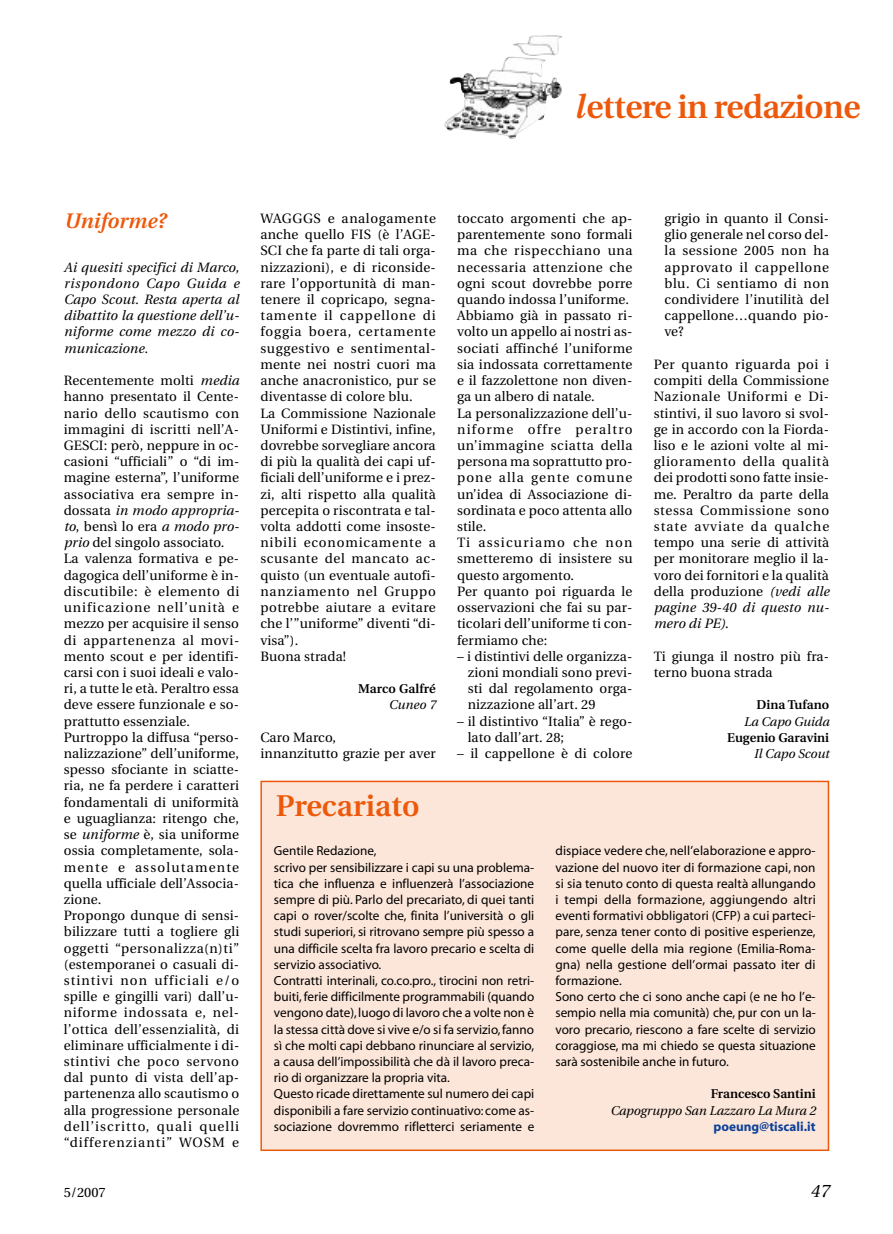
<style>
.page{position:relative;width:893px;height:1234px;background:#fff}
.page>*{position:absolute;margin:0;border:0;box-sizing:border-box;transform-origin:0 0}
.t1{font:600 33px "Utopia";letter-spacing:-.015em;color:#ed590b}
.t2{font:600 30px "Utopia";color:#ed590b}
.t3{font:italic 600 21px "Utopia";color:#ed590b}
.t4{font:italic 18px "Utopia";color:#000}
.t5{font:13.5px/16.2px "Utopia";letter-spacing:.01em;color:#000}
.t6{font:italic 13.5px/16.2px "Utopia";letter-spacing:.01em;color:#000;text-align:justify}
.t7{font:13.2px/16.2px "Myriad";color:#000}
.t8{font:700 13.2px "Myriad";color:#0c419a}
.t9{font:italic 12.75px "Utopia";color:#000}
.t10{font:600 12.75px "Utopia";color:#000}
.s1{font-style:italic}
</style>
<div class="page">
<img style="left:444px;top:35px;width:119px;height:104px">
<div style="left:261px;top:781px;width:567px;height:368px;background:#fce6da"></div>
<div style="left:260px;top:780px;width:569px;height:370px;border:2px solid #ed590b"></div>
<h1 class="t1" style="left:574px;top:94px;width:288px"><span class="s1">l</span>ettere in redazione</h1>
<h3 class="t3" style="left:64px;top:213px;width:104px">Uniforme?</h3>
<p class="t6" style="left:64px;top:260px;width:177px">Ai quesiti specifici di Marco, rispondono Capo Guida e Capo Scout. Resta aperta al dibattito la questione dell’u&shy;niforme come mezzo di co&shy;municazione.</p>
<p class="t5" style="left:64px;top:373px;width:177px">Recentemente molti <span class="s1">media </span>hanno presentato il Cente&shy;nario dello scautismo con immagini di iscritti nell’A-<br>GESCI: però, neppure in oc&shy;casioni “ufficiali” o “di im&shy;magine esterna”, l’uniforme associativa era sempre in&shy;dossata <span class="s1">in modo appropria&shy;to</span>, bensì lo era <span class="s1">a modo pro&shy;prio</span> del singolo associato.<br>La valenza formativa e pe&shy;dagogica dell’uniforme è in&shy;discutibile: è elemento di unificazione nell’unità e mezzo per acquisire il senso di appartenenza al movi&shy;mento scout e per identifi&shy;carsi con i suoi ideali e valo&shy;ri, a tutte le età. Peraltro essa deve essere funzionale e so&shy;prattutto essenziale.<br>Purtroppo la diffusa “perso&shy;nalizzazione” dell’uniforme, spesso sfociante in sciatte&shy;ria, ne fa perdere i caratteri fondamentali di uniformità e uguaglianza: ritengo che, se <span class="s1">uniforme</span> è, sia uniforme ossia completamente, sola&shy;mente e assolutamente quella ufficiale dell’Associa&shy;zione.<br>Propongo dunque di sensi&shy;bilizzare tutti a togliere gli oggetti “personalizza(n)ti” (estemporanei o casuali di&shy;stintivi non ufficiali e/o spille e gingilli vari) dall’u&shy;niforme indossata e, nel&shy;l’ottica dell’essenzialità, di eliminare ufficialmente i di&shy;stintivi che poco servono dal punto di vista dell’ap&shy;partenenza allo scautismo o alla progressione personale dell’iscritto, quali quelli “differenzianti” WOSM e</p>
<p class="t5" style="left:260px;top:211px;width:177px">WAGGGS e analogamente anche quello FIS (è l’AGE-<br>SCI che fa parte di tali orga&shy;nizzazioni), e di riconside&shy;rare l’opportunità di man&shy;tenere il copricapo, segna&shy;tamente il cappellone di foggia boera, certamente suggestivo e sentimental&shy;mente nei nostri cuori ma anche anacronistico, pur se diventasse di colore blu.<br>La Commissione Nazionale<br>Uniformi e Distintivi, infine, dovrebbe sorvegliare ancora di più la qualità dei capi uf&shy;ficiali dell’uniforme e i prez&shy;zi, alti rispetto alla qualità percepita o riscontrata e tal&shy;volta addotti come insoste&shy;nibili economicamente a scusante del mancato ac&shy;quisto (un eventuale autofi&shy;nanziamento nel Gruppo potrebbe aiutare a evitare che l’”uniforme” diventi “di&shy;visa”).<br>Buona strada!</p>
<p class="t10" style="left:358px;top:683px;width:79px">Marco Galfré</p>
<p class="t9" style="left:389px;top:699px;width:48px">Cuneo 7</p>
<p class="t5" style="left:260px;top:730px;width:177px">Caro Marco,<br>innanzitutto grazie per aver</p>
<h2 class="t2" style="left:276px;top:793px;width:145px">Precariato</h2>
<p class="t5" style="left:457px;top:211px;width:177px">toccato argomenti che ap&shy;parentemente sono formali ma che rispecchiano una necessaria attenzione che ogni scout dovrebbe porre quando indossa l’uniforme.<br>Abbiamo già in passato ri&shy;volto un appello ai nostri as&shy;sociati affinché l’uniforme sia indossata correttamente e il fazzolettone non diven&shy;ga un albero di natale.<br>La personalizzazione dell’u&shy;niforme offre peraltro un’immagine sciatta della persona ma soprattutto pro&shy;pone alla gente comune un’idea di Associazione di&shy;sordinata e poco attenta allo stile.<br>Ti assicuriamo che non smetteremo di insistere su questo argomento.<br>Per quanto poi riguarda le osservazioni che fai su par&shy;ticolari dell’uniforme ti con&shy;fermiamo che:</p>
<p class="t5" style="left:468px;top:649px;width:166px;text-align:justify;text-indent:-11px">– i distintivi delle organizza&shy;zioni mondiali sono previ&shy;sti dal regolamento orga&shy;nizzazione all’art. 29</p>
<p class="t5" style="left:468px;top:713px;width:166px;text-indent:-11px">– il distintivo “Italia” è rego&shy;lato dall’art. 28;</p>
<p class="t5" style="left:457px;top:746px;width:177px">– il cappellone è di colore</p>
<p class="t5" style="left:664px;top:211px;width:166px;text-align:justify">grigio in quanto il Consi&shy;glio generale nel corso del&shy;la sessione 2005 non ha approvato il cappellone blu. Ci sentiamo di non condividere l’inutilità del cappellone…quando pio&shy;ve?</p>
<p class="t5" style="left:654px;top:357px;width:177px;text-align:justify">Per quanto riguarda poi i compiti della Commissione Nazionale Uniformi e Di&shy;stintivi, il suo lavoro si svol&shy;ge in accordo con la Fiorda&shy;liso e le azioni volte al mi&shy;glioramento della qualità dei prodotti sono fatte insie&shy;me. Peraltro da parte della stessa Commissione sono state avviate da qualche tempo una serie di attività per monitorare meglio il la&shy;voro dei fornitori e la qualità della produzione <span class="s1">(vedi alle pagine 39-40 di questo nu&shy;mero di PE)</span>.</p>
<p class="t5" style="left:654px;top:649px;width:177px">Ti giunga il nostro più fra&shy;terno buona strada</p>
<p class="t10" style="left:757px;top:699px;width:74px">Dina Tufano</p>
<p class="t9" style="left:744px;top:716px;width:87px">La Capo Guida</p>
<p class="t10" style="left:727px;top:732px;width:103px">Eugenio Garavini</p>
<p class="t9" style="left:754px;top:748px;width:77px">Il Capo Scout</p>
<p class="t7" style="left:274px;top:843px;width:262px">Gentile Redazione,<br>scrivo per sensibilizzare i capi su una problema&shy;tica che influenza e influenzerà l’associazione sempre di più. Parlo del precariato, di quei tanti capi o rover/scolte che, finita l’università o gli studi superiori, si ritrovano sempre più spesso a una difficile scelta fra lavoro precario e scelta di servizio associativo.<br>Contratti interinali, co.co.pro., tirocini non retri&shy;buiti,ferie difficilmente programmabili (quando vengono date), luogo di lavoro che a volte non è la stessa città dove si vive e/o si fa servizio,fanno sì che molti capi debbano rinunciare al servizio, a causa dell’impossibilità che dà il lavoro preca&shy;rio di organizzare la propria vita.<br>Questo ricade direttamente sul numero dei capi disponibili a fare servizio continuativo: come as&shy;sociazione dovremmo rifletterci seriamente e</p>
<p class="t7" style="left:555px;top:843px;width:262px">dispiace vedere che, nell’elaborazione e appro&shy;vazione del nuovo iter di formazione capi, non si sia tenuto conto di questa realtà allungando i tempi della formazione, aggiungendo altri eventi formativi obbligatori (CFP) a cui parteci&shy;pare, senza tener conto di positive esperienze, come quelle della mia regione (Emilia-Roma&shy;gna) nella gestione dell’ormai passato iter di formazione.<br>Sono certo che ci sono anche capi (e ne ho l’e&shy;sempio nella mia comunità) che, pur con un la&shy;voro precario, riescono a fare scelte di servizio coraggiose, ma mi chiedo se questa situazione sarà sostenibile anche in futuro.</p>
<p class="t10" style="left:711px;top:1088px;width:106px">Francesco Santini</p>
<p class="t9" style="left:610px;top:1104px;width:207px">Capogruppo San Lazzaro La Mura 2</p>
<p class="t8" style="left:713px;top:1121px;width:104px">poeung@tiscali.it</p>
<p class="t5" style="left:64px;top:1185px;width:43px">5/2007</p>
<h3 class="t4" style="left:810px;top:1183px;width:21px">47</h3>
</div>
